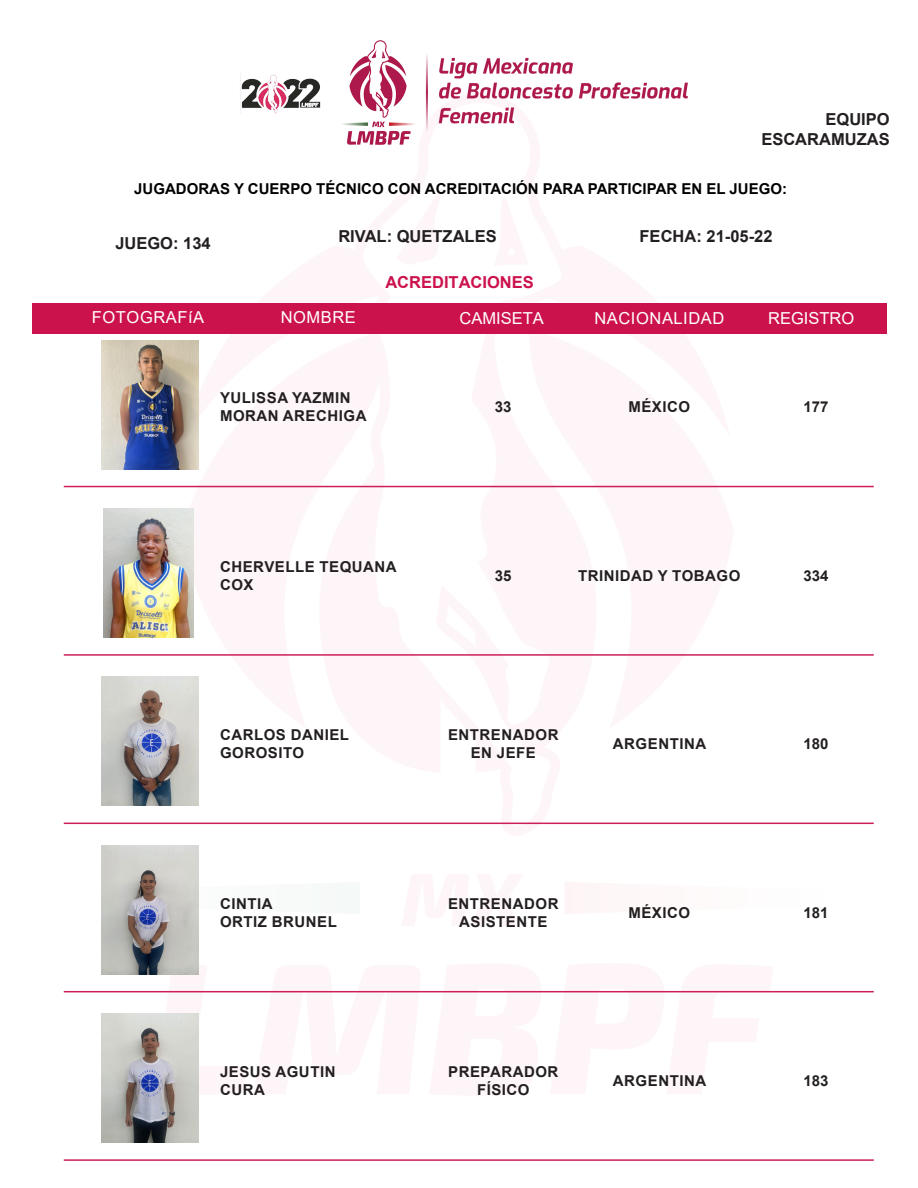
<style>
.page{position:relative;width:918px;height:1188px;background:#fff}
.page>*{position:absolute;margin:0;border:0;box-sizing:border-box;transform-origin:0 0}
.t1{font:700 16.5px/19.8px "Arial";color:#231f20;text-align:right}
.t2{font:16.5px "Arial";letter-spacing:.035em;color:#fff}
.t3{font:16.5px "Arial";color:#fff}
.t4{font:700 16.5px "Arial";color:#cc124c}
.t5{font:700 15px/18px "Arial";letter-spacing:.035em;color:#231f20;text-align:center}
.t6{font:700 15px "Arial";color:#000}
</style>
<div class="page">
<svg style="left:146px;top:953px;width:639px;height:153px"></svg>
<svg style="left:101px;top:871px;width:98px;height:54px"></svg>
<svg style="left:360px;top:485px;width:204px;height:340px"></svg>
<div style="left:33px;top:303px;width:854px;height:31px;background:#cc124c"></div>
<img style="left:240px;top:40px;width:447px;height:105px">
<img style="left:102px;top:340px;width:96px;height:129px">
<hr style="left:64px;top:486px;width:810px;height:1px;background:#cc1f56">
<img style="left:103px;top:509px;width:90px;height:129px">
<hr style="left:64px;top:654px;width:810px;height:2px;background:#cc1f56">
<img style="left:102px;top:677px;width:96px;height:129px">
<hr style="left:64px;top:823px;width:810px;height:1px;background:#cc1f56">
<img style="left:102px;top:845px;width:96px;height:129px">
<hr style="left:64px;top:991px;width:810px;height:1px;background:#cc1f56">
<img style="left:102px;top:1014px;width:96px;height:129px">
<hr style="left:64px;top:1159px;width:810px;height:2px;background:#cc1f56">
<p class="t1" style="left:761px;top:110px;width:130px">EQUIPO<br>ESCARAMUZAS</p>
<p class="t6" style="left:134px;top:178px;width:654px">JUGADORAS Y CUERPO TÉCNICO CON ACREDITACIÓN PARA PARTICIPAR EN EL JUEGO:</p>
<p class="t1" style="left:115px;top:233px;width:97px">JUEGO: 134</p>
<p class="t1" style="left:338px;top:227px;width:160px">RIVAL: QUETZALES</p>
<p class="t1" style="left:640px;top:227px;width:134px">FECHA: 21-05-22</p>
<p class="t4" style="left:385px;top:271px;width:150px">ACREDITACIONES</p>
<p class="t2" style="left:92px;top:306px;width:114px">FOTOGRAFíA</p>
<p class="t2" style="left:281px;top:306px;width:77px">NOMBRE</p>
<p class="t3" style="left:460px;top:307px;width:86px">CAMISETA</p>
<p class="t3" style="left:768px;top:307px;width:88px">REGISTRO</p>
<p class="t2" style="left:594px;top:307px;width:131px">NACIONALIDAD</p>
<p class="t5" style="left:220px;top:389px;width:132px">YULISSA YAZMIN</p>
<p class="t5" style="left:220px;top:407px;width:148px">MORAN ARECHIGA</p>
<p class="t5" style="left:211px;top:390px;width:182px;text-align:left">&lt;&lt;NOMBRE COMPLETO (APELLIDOS)&gt;&gt;</p>
<p class="t5" style="left:220px;top:558px;width:178px">CHERVELLE TEQUANA</p>
<p class="t5" style="left:220px;top:576px;width:35px">COX</p>
<p class="t5" style="left:495px;top:398px;width:18px">33</p>
<p class="t5" style="left:628px;top:398px;width:63px">MÉXICO</p>
<p class="t5" style="left:804px;top:398px;width:27px">177</p>
<p class="t5" style="left:495px;top:567px;width:18px">35</p>
<p class="t5" style="left:578px;top:567px;width:164px">TRINIDAD Y TOBAGO</p>
<p class="t5" style="left:804px;top:567px;width:27px">334</p>
<p class="t5" style="left:220px;top:726px;width:131px">CARLOS DANIEL</p>
<p class="t5" style="left:220px;top:744px;width:86px">GOROSITO</p>
<p class="t5" style="left:448px;top:726px;width:112px">ENTRENADOR<br>EN JEFE</p>
<p class="t5" style="left:613px;top:735px;width:95px">ARGENTINA</p>
<p class="t5" style="left:804px;top:735px;width:27px">180</p>
<p class="t5" style="left:220px;top:894px;width:54px">CINTIA</p>
<p class="t5" style="left:220px;top:912px;width:118px">ORTIZ BRUNEL</p>
<p class="t5" style="left:448px;top:894px;width:112px">ENTRENADOR<br>ASISTENTE</p>
<p class="t5" style="left:628px;top:903px;width:63px">MÉXICO</p>
<p class="t5" style="left:804px;top:903px;width:27px">181</p>
<p class="t5" style="left:220px;top:1063px;width:117px">JESUS AGUTIN</p>
<p class="t5" style="left:220px;top:1081px;width:46px">CURA</p>
<p class="t5" style="left:448px;top:1063px;width:112px">PREPARADOR<br>FÍSICO</p>
<p class="t5" style="left:613px;top:1072px;width:95px">ARGENTINA</p>
<p class="t5" style="left:804px;top:1072px;width:27px">183</p>
</div>
